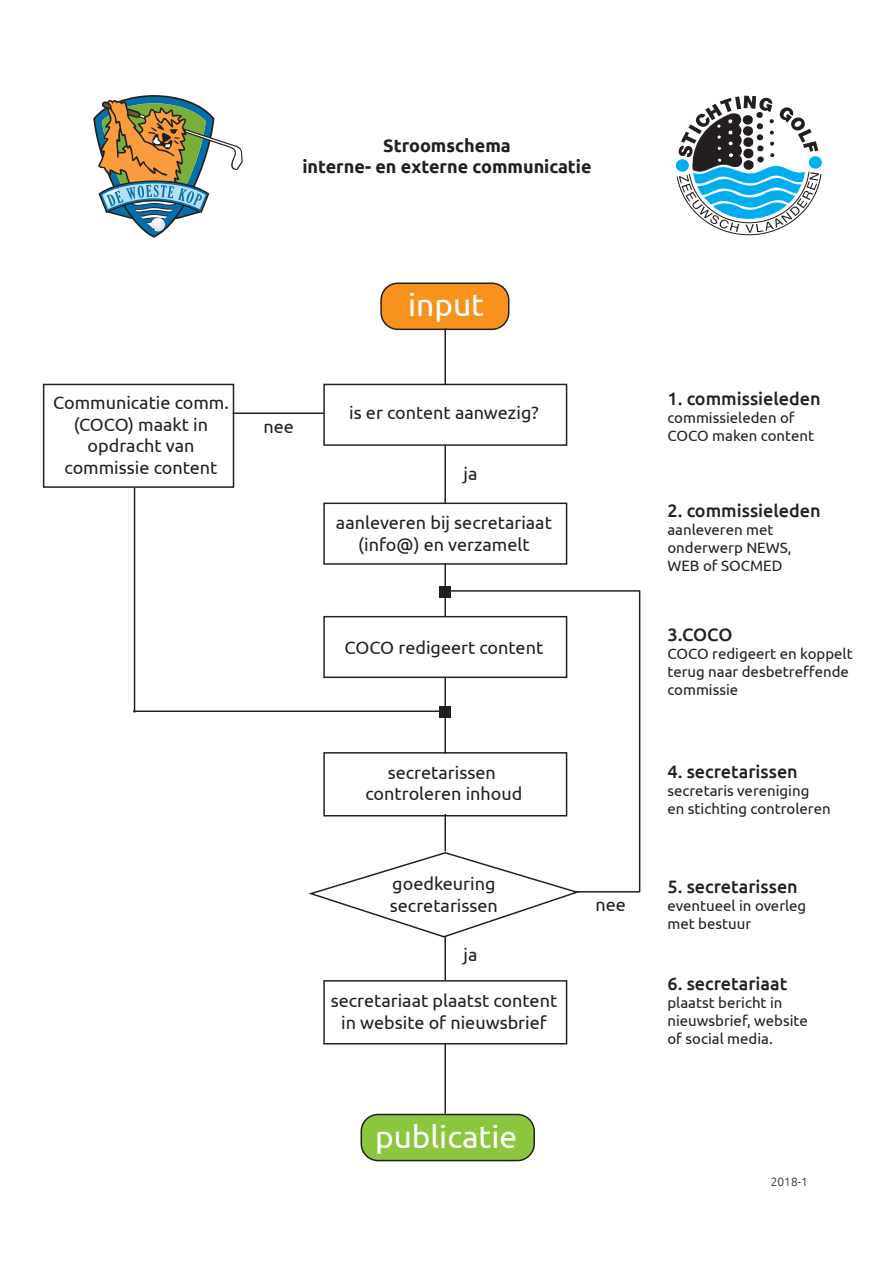
<style>
.page{position:relative;width:893px;height:1263px;background:#fff}
.page>*{position:absolute;margin:0;border:0;box-sizing:border-box;transform-origin:0 0}
.t1{font:31.65px "Ubuntu";color:#fff}
.t2{font:18px/21.6px "Ubuntu";color:#231f20;text-align:center}
.t3{font:500 18px "Ubuntu";color:#231f20}
.t4{font:700 18px/21.6px "Ubuntu";color:#231f20;text-align:center}
.t5{font:15px/18px "Ubuntu";color:#231f20}
.t6{font:300 12px "Ubuntu";color:#231f20}
</style>
<div class="page">
<div style="left:381px;top:283px;width:128px;height:46px;background:#f7931d;border-radius:17px"></div>
<div style="left:380px;top:282px;width:129px;height:48px;border:1px solid #231f20;border-radius:17px"></div>
<hr style="left:444px;top:328px;width:2px;height:57px;background:#231f20">
<div style="left:361px;top:1114px;width:173px;height:46px;background:#8bc63e;border-radius:17px"></div>
<div style="left:361px;top:1114px;width:174px;height:47px;border:1px solid #231f20;border-radius:17px"></div>
<hr style="left:444px;top:446px;width:2px;height:58px;background:#231f20">
<hr style="left:444px;top:563px;width:2px;height:53px;background:#231f20">
<hr style="left:444px;top:677px;width:2px;height:77px;background:#231f20">
<hr style="left:134px;top:488px;width:1px;height:224px;background:#231f20">
<hr style="left:233px;top:412px;width:91px;height:2px;background:#231f20">
<div style="left:323px;top:384px;width:244px;height:62px;border:1px solid #231f20"></div>
<div style="left:323px;top:503px;width:244px;height:62px;border:1px solid #231f20"></div>
<div style="left:323px;top:616px;width:244px;height:62px;border:1px solid #231f20"></div>
<div style="left:43px;top:384px;width:191px;height:104px;border:1px solid #231f20"></div>
<hr style="left:444px;top:814px;width:2px;height:37px;background:#231f20">
<hr style="left:444px;top:937px;width:2px;height:43px;background:#231f20">
<hr style="left:444px;top:1043px;width:2px;height:70px;background:#231f20">
<div style="left:323px;top:752px;width:244px;height:64px;border:1px solid #231f20"></div>
<div style="left:323px;top:980px;width:244px;height:64px;border:1px solid #231f20"></div>
<hr style="left:133px;top:710px;width:312px;height:2px;background:#231f20">
<hr style="left:577px;top:891px;width:63px;height:1px;background:#231f20">
<hr style="left:445px;top:590px;width:195px;height:2px;background:#231f20">
<svg style="left:308px;top:851px;width:274px;height:87px"></svg>
<hr style="left:639px;top:591px;width:1px;height:300px;background:#231f20">
<div style="left:439px;top:706px;width:12px;height:12px;background:#231f20"></div>
<div style="left:439px;top:586px;width:12px;height:11px;background:#231f20"></div>
<svg style="left:93px;top:95px;width:150px;height:143px"></svg>
<svg style="left:676px;top:96px;width:146px;height:140px"></svg>
<p class="t4" style="left:302px;top:134px;width:291px">Stroomschema<br>interne- en externe communicatie</p>
<p class="t2" style="left:53px;top:391px;width:177px">Communicatie comm. (COCO) maakt in opdracht van commissie content</p>
<p class="t2" style="left:263px;top:415px;width:32px">nee</p>
<h1 class="t1" style="left:408px;top:286px;width:77px">input</h1>
<p class="t2" style="left:349px;top:401px;width:191px">is er content aanwezig?</p>
<p class="t2" style="left:463px;top:463px;width:15px">ja</p>
<p class="t2" style="left:336px;top:512px;width:217px">aanleveren bij secretariaat (info@) en verzamelt</p>
<p class="t2" style="left:345px;top:636px;width:200px">COCO redigeert content</p>
<p class="t2" style="left:365px;top:761px;width:159px">secretarissen controleren inhoud</p>
<p class="t2" style="left:390px;top:872px;width:110px;text-align:left">goedkeuring secretarissen</p>
<p class="t2" style="left:463px;top:943px;width:15px">ja</p>
<p class="t2" style="left:331px;top:989px;width:228px">secretariaat plaatst content in website of nieuwsbrief</p>
<h1 class="t1" style="left:375px;top:1117px;width:143px">publicatie</h1>
<p class="t2" style="left:595px;top:894px;width:32px">nee</p>
<p class="t3" style="left:667px;top:387px;width:155px">1. commissieleden</p>
<p class="t5" style="left:667px;top:408px;width:148px">commissieleden of<br>COCO maken content</p>
<p class="t3" style="left:667px;top:499px;width:155px">2. commissieleden</p>
<p class="t5" style="left:667px;top:520px;width:125px">aanleveren met onderwerp NEWS,<br>WEB of SOCMED</p>
<p class="t3" style="left:667px;top:623px;width:67px">3.COCO</p>
<p class="t5" style="left:667px;top:644px;width:187px">COCO redigeert en koppelt terug naar desbetreffende commissie</p>
<p class="t3" style="left:667px;top:760px;width:132px">4. secretarissen</p>
<p class="t5" style="left:667px;top:781px;width:165px">secretaris vereniging<br>en stichting controleren</p>
<p class="t3" style="left:667px;top:875px;width:132px">5. secretarissen</p>
<p class="t5" style="left:667px;top:896px;width:140px">eventueel in overleg met bestuur</p>
<p class="t3" style="left:667px;top:973px;width:121px">6. secretariaat</p>
<p class="t5" style="left:667px;top:994px;width:142px">plaatst bericht in nieuwsbrief, website of social media.</p>
<p class="t6" style="left:771px;top:1175px;width:39px">2018-1</p>
</div>
